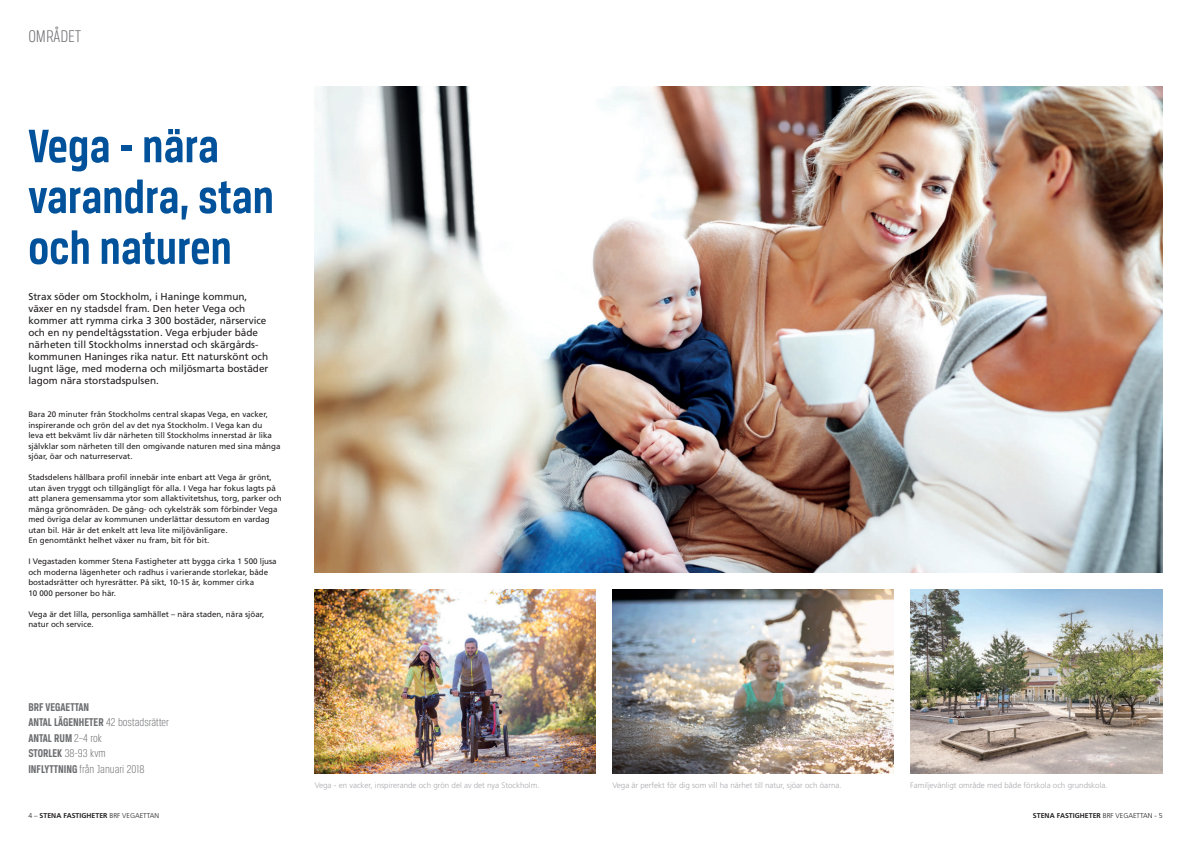
<style>
.page{position:relative;width:1191px;height:842px;background:#fff}
.page>*{position:absolute;margin:0;border:0;box-sizing:border-box;transform-origin:0 0}
.t1{font:700 50px/50.8px "Breuer Condensed";color:#01529a}
.t2{font:300 18px "Breuer Condensed";color:#6c6d70}
.t3{font:700 12px/15.6px "Breuer Condensed";color:#6c6d70}
.t4{font:10px/12px "Frutiger LT Std";color:#231f20}
.t5{font:8px/10.5px "Frutiger LT Std";color:#231f20}
.t6{font:300 8px "Frutiger LT Std";color:#a8a9ad}
.t7{font:700 7px "Frutiger LT Std";color:#231f20}
.s1{font-weight:300}
</style>
<div class="page">
<img style="left:315px;top:589px;width:280px;height:185px">
<img style="left:910px;top:589px;width:252px;height:185px">
<img style="left:315px;top:86px;width:847px;height:487px">
<img style="left:612px;top:589px;width:281px;height:185px">
<h2 class="t2" style="left:28px;top:27px;width:54px">OMRÅDET</h2>
<h1 class="t1" style="left:28px;top:120px;width:247px">Vega - nära varandra, stan och naturen</h1>
<p class="t4" style="left:28px;top:291px;width:242px">Strax söder om Stockholm, i Haninge kommun, växer en ny stadsdel fram. Den heter Vega och kommer att rymma cirka 3 300 bostäder, närservice och en ny pendeltågsstation. Vega erbjuder både närheten till Stockholms innerstad och skärgårds&shy;kommunen Haninges rika natur. Ett naturskönt och lugnt läge, med moderna och miljösmarta bostäder lagom nära storstadspulsen.</p>
<p class="t5" style="left:28px;top:409px;width:254px">Bara 20 minuter från Stockholms central skapas Vega, en vacker, inspirerande och grön del av det nya Stockholm. I Vega kan du<br>leva ett bekvämt liv där närheten till Stockholms innerstad är lika självklar som närheten till den omgivande naturen med sina många sjöar, öar och naturreservat.</p>
<p class="t5" style="left:28px;top:472px;width:255px">Stadsdelens hållbara profil innebär inte enbart att Vega är grönt, utan även tryggt och tillgängligt för alla. I Vega har fokus lagts på att planera gemensamma ytor som allaktivitetshus, torg, parker och många grönområden. De gång- och cykelstråk som förbinder Vega med övriga delar av kommunen underlättar dessutom en vardag utan bil. Här är det enkelt att leva lite miljövänligare.<br>En genomtänkt helhet växer nu fram, bit för bit.</p>
<p class="t5" style="left:28px;top:556px;width:250px">I Vegastaden kommer Stena Fastigheter att bygga cirka 1 500 ljusa och moderna lägenheter och radhus i varierande storlekar, både bostadsrätter och hyresrätter. På sikt, 10-15 år, kommer cirka<br>10 000 personer bo här.</p>
<p class="t5" style="left:28px;top:609px;width:237px">Vega är det lilla, personliga samhället – nära staden, nära sjöar, natur och service.</p>
<h3 class="t3" style="left:28px;top:699px;width:142px">BRF VEGAETTAN<br>ANTAL LÄGENHETER <span class="s1">42 bostadsrätter<br></span>ANTAL RUM <span class="s1">2–4 rok<br></span>STORLEK <span class="s1">38-93 kvm<br></span>INFLYTTNING <span class="s1">från Januari 2018</span></h3>
<p class="t6" style="left:315px;top:780px;width:226px">Vega - en vacker, inspirerande och grön del av det nya Stockholm.</p>
<p class="t6" style="left:612px;top:780px;width:231px">Vega är perfekt för dig som vill ha närhet till natur, sjöar och öarna.</p>
<p class="t6" style="left:910px;top:780px;width:199px">Familjevänligt område med både förskola och grundskola.</p>
<p class="t7" style="left:28px;top:812px;width:132px"><span class="s1">4 –</span> STENA FASTIGHETER <span class="s1">BRF VEGAETTAN</span></p>
<p class="t7" style="left:1033px;top:812px;width:131px">STENA FASTIGHETER <span class="s1">BRF VEGAETTAN - 5</span></p>
</div>
